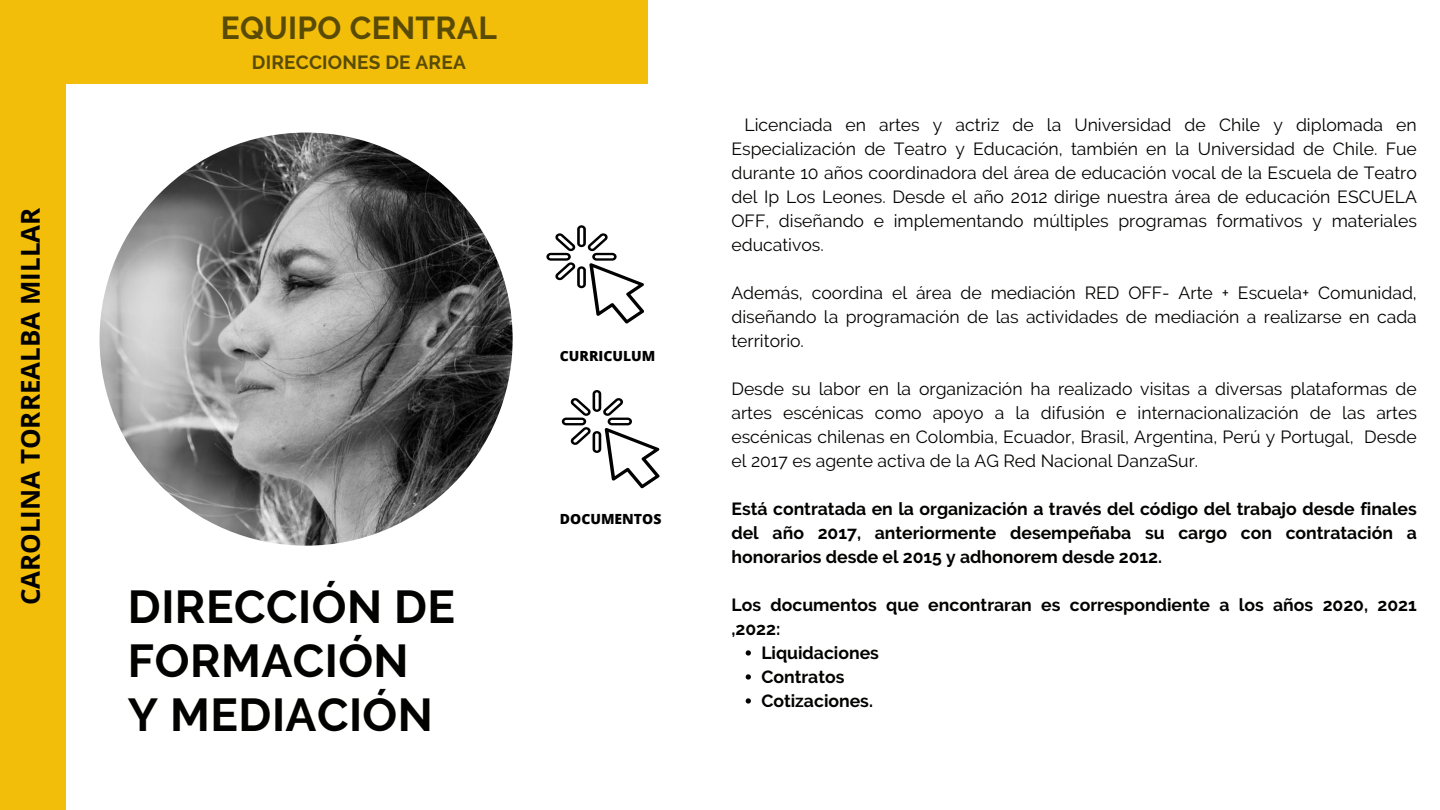
<style>
.page{position:relative;width:1440px;height:810px;background:#fff}
.page>*{position:absolute;margin:0;border:0;box-sizing:border-box;transform-origin:0 0}
.t1{font:700 46px "Raleway";letter-spacing:.01em;color:#020301}
.t2{font:700 31.7px "Raleway";letter-spacing:.01em;color:#594b05}
.t3{font:700 26px "Open Sans";color:#000}
.t4{font:700 19px "Raleway";letter-spacing:.01em;color:#594b05}
.t5{font:17.6px/24px "Raleway";color:#020301;text-align:justify}
.t6{font:700 17.6px/24px "Raleway";color:#020301;text-align:justify}
.t7{font:800 14px "Open Sans";color:#000}
</style>
<div class="page">
<div style="left:0;top:0;width:66px;height:810px;background:#f2be0a"></div>
<img style="left:100px;top:133px;width:413px;height:413px;border-radius:50%">
<svg style="left:746px;top:650px;width:5px;height:6px"></svg>
<svg style="left:746px;top:674px;width:5px;height:6px"></svg>
<svg style="left:746px;top:698px;width:5px;height:6px"></svg>
<svg style="left:546px;top:225px;width:98px;height:98px"></svg>
<svg style="left:562px;top:390px;width:97px;height:98px"></svg>
<div style="left:0;top:0;width:647px;height:83px;background:#f2be0a"></div>
<p class="t3" style="left:12px;top:605px;width:399px;rotate:-90deg">CAROLINA TORREALBA MILLAR</p>
<p class="t2" style="left:221px;top:9px;width:278px">EQUIPO CENTRAL</p>
<p class="t4" style="left:252px;top:51px;width:215px">DIRECCIONES DE AREA</p>
<p class="t1" style="left:128px;top:579px;width:329px">DIRECCIÓN DE</p>
<p class="t1" style="left:128px;top:633px;width:282px">FORMACIÓN</p>
<p class="t1" style="left:128px;top:687px;width:307px">Y MEDIACIÓN</p>
<p class="t7" style="left:560px;top:346px;width:97px">CURRICULUM</p>
<p class="t7" style="left:560px;top:509px;width:103px">DOCUMENTOS</p>
<p class="t5" style="left:731px;top:112px;width:687px;text-indent:13px">Licenciada en artes y actriz de la Universidad de Chile y diplomada en Especialización de Teatro y Educación, también en la Universidad de Chile. Fue durante 10 años coordinadora del área de educación vocal de la Escuela de Teatro del Ip Los Leones. Desde el año 2012 dirige nuestra área de educación ESCUELA OFF, diseñando e implementando múltiples programas formativos y materiales educativos.</p>
<p class="t5" style="left:731px;top:280px;width:687px">Además, coordina el área de mediación RED OFF- Arte + Escuela+ Comunidad, diseñando la programación de las actividades de mediación a realizarse en cada territorio.</p>
<p class="t5" style="left:731px;top:376px;width:687px">Desde su labor en la organización ha realizado visitas a diversas plataformas de artes escénicas como apoyo a la difusión e internacionalización de las artes escénicas chilenas en Colombia, Ecuador, Brasil, Argentina, Perú y Portugal, Desde el 2017 es agente activa de la AG Red Nacional DanzaSur.</p>
<p class="t6" style="left:731px;top:496px;width:687px">Está contratada en la organización a través del código del trabajo desde finales del año 2017, anteriormente desempeñaba su cargo con contratación a honorarios desde el 2015 y adhonorem desde 2012.</p>
<p class="t6" style="left:731px;top:592px;width:687px">Los documentos que encontraran es correspondiente a los años 2020, 2021</p>
<p class="t6" style="left:731px;top:616px;width:50px">,2022:</p>
<p class="t6" style="left:761px;top:640px;width:119px">Liquidaciones</p>
<p class="t6" style="left:761px;top:664px;width:85px">Contratos</p>
<p class="t6" style="left:761px;top:688px;width:113px">Cotizaciones.</p>
</div>
